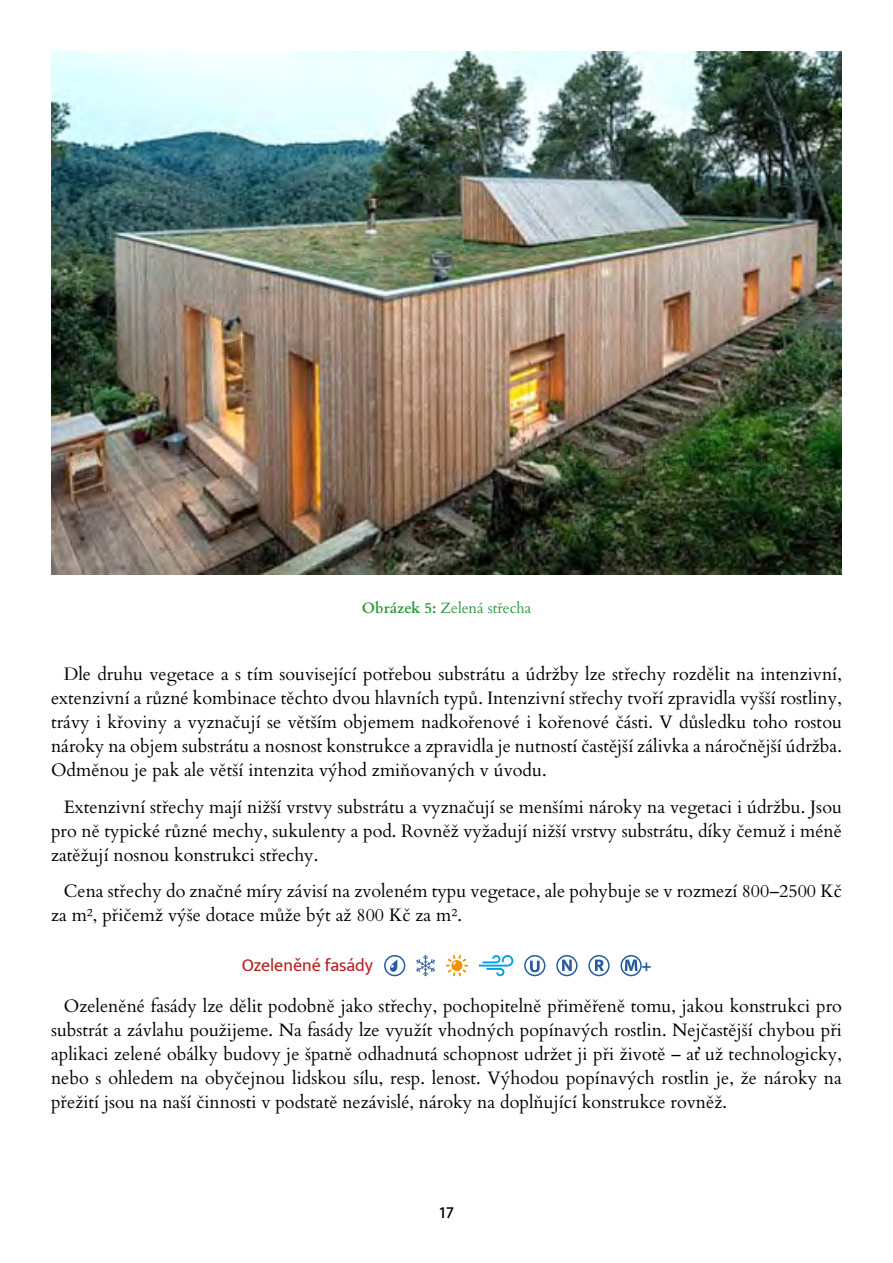
<style>
.page{position:relative;width:893px;height:1263px;background:#fff}
.page>*{position:absolute;margin:0;border:0;box-sizing:border-box;transform-origin:0 0}
.t1{font:18px/24px "Cardo";color:#000;text-align:justify}
.t2{font:18px "Mukta Mahee";color:#b51f1f}
.t3{font:500 18px "Mukta Mahee";color:#000}
.t4{font:800 18px "Mukta Mahee";color:#275b9b}
.t5{font:15px "Cardo";color:#2c973f}
.s1{font-weight:700}
</style>
<div class="page">
<img style="left:51px;top:51px;width:791px;height:523px">
<svg style="left:390px;top:959px;width:7px;height:13px"></svg>
<div style="left:384px;top:955px;width:21px;height:21px;border:2px solid #275b9b;border-radius:50%"></div>
<svg style="left:416px;top:955px;width:19px;height:21px"></svg>
<svg style="left:446px;top:955px;width:22px;height:21px"></svg>
<svg style="left:479px;top:955px;width:34px;height:21px"></svg>
<div style="left:524px;top:955px;width:21px;height:21px;border:2px solid #275b9b;border-radius:50%"></div>
<svg style="left:530px;top:961px;width:10px;height:11px"></svg>
<div style="left:556px;top:955px;width:21px;height:21px;border:2px solid #275b9b;border-radius:50%"></div>
<svg style="left:562px;top:959px;width:10px;height:12px"></svg>
<div style="left:588px;top:955px;width:22px;height:21px;border:2px solid #275b9b;border-radius:50%"></div>
<svg style="left:595px;top:959px;width:9px;height:12px"></svg>
<div style="left:620px;top:955px;width:22px;height:21px;border:2px solid #275b9b;border-radius:50%"></div>
<svg style="left:625px;top:959px;width:12px;height:12px"></svg>
<p class="t5" style="left:362px;top:596px;width:171px"><span class="s1">Obrázek 5:</span> Zelená střecha</p>
<p class="t1" style="left:51px;top:661px;width:792px;text-indent:13px">Dle druhu vegetace a s tím související potřebou substrátu a údržby lze střechy rozdělit na intenzivní, extenzivní a různé kombinace těchto dvou hlavních typů. Intenzivní střechy tvoří zpravidla vyšší rostliny, trávy i křoviny a vyznačují se větším objemem nadkořenové i kořenové části. V důsledku toho rostou nároky na objem substrátu a nosnost konstrukce a zpravidla je nutností častější zálivka a náročnější údržba.<br>Odměnou je pak ale větší intenzita výhod zmiňovaných v úvodu.</p>
<p class="t1" style="left:51px;top:794px;width:792px;text-indent:13px">Extenzivní střechy mají nižší vrstvy substrátu a vyznačují se menšími nároky na vegetaci i údržbu. Jsou pro ně typické různé mechy, sukulenty a pod. Rovněž vyžadují nižší vrstvy substrátu, díky čemuž i méně zatěžují nosnou konstrukci střechy.</p>
<p class="t1" style="left:51px;top:878px;width:792px;text-indent:13px">Cena střechy do značné míry závisí na zvoleném typu vegetace, ale pohybuje se v rozmezí 800–2500 Kč za m², přičemž výše dotace může být až 800 Kč za m².</p>
<p class="t2" style="left:242px;top:954px;width:133px">Ozeleněné fasády</p>
<p class="t4" style="left:642px;top:955px;width:11px">+</p>
<p class="t1" style="left:51px;top:993px;width:792px;text-indent:13px">Ozeleněné fasády lze dělit podobně jako střechy, pochopitelně přiměřeně tomu, jakou konstrukci pro substrát a závlahu použijeme. Na fasády lze využít vhodných popínavých rostlin. Nejčastější chybou při aplikaci zelené obálky budovy je špatně odhadnutá schopnost udržet ji při životě – ať už technologicky, nebo s ohledem na obyčejnou lidskou sílu, resp. lenost. Výhodou popínavých rostlin je, že nároky na přežití jsou na naší činnosti v podstatě nezávislé, nároky na doplňující konstrukce rovněž.</p>
<p class="t3" style="left:439px;top:1201px;width:16px">17</p>
</div>
